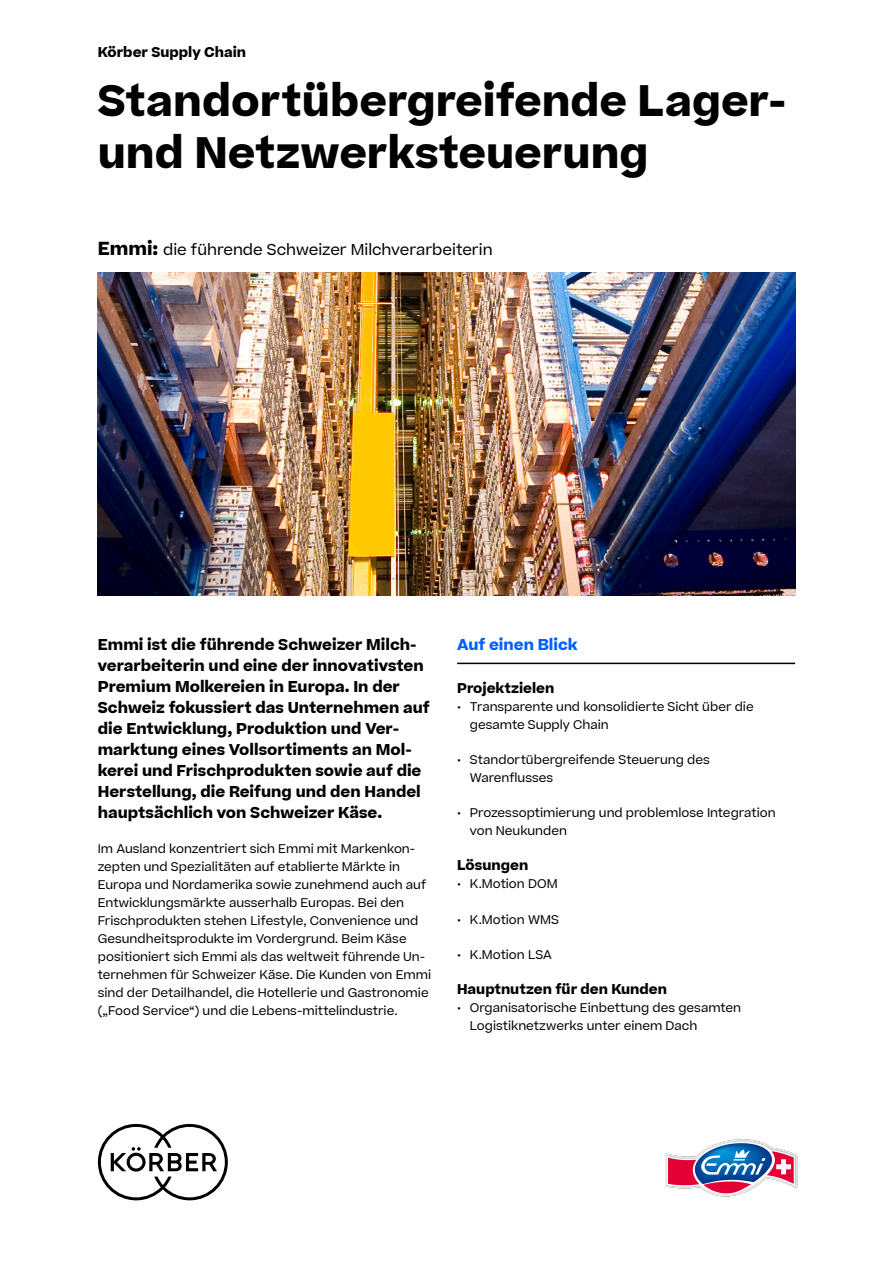
<style>
.page{position:relative;width:893px;height:1263px;background:#fff}
.page>*{position:absolute;margin:0;border:0;box-sizing:border-box;transform-origin:0 0}
.t1{font:700 42px/52.5px "Koerber";color:#000}
.t2{font:700 15px/21px "Koerber";color:#000}
.t3{font:15px "Koerber";color:#000}
.t4{font:700 15px "Koerber";color:#0060ff}
.t5{font:700 13.5px "Koerber";color:#000}
.t6{font:12px/18px "Koerber";color:#000}
.s1{font-weight:700;font-size:18px}
</style>
<div class="page">
<svg style="left:98px;top:1124px;width:130px;height:76px"></svg>
<img style="left:98px;top:272px;width:697px;height:323px">
<hr style="left:457px;top:663px;width:338px;height:1px;background:#000">
<img style="left:665px;top:1139px;width:133px;height:58px">
<p class="t5" style="left:98px;top:42px;width:150px">Körber Supply Chain</p>
<h1 class="t1" style="left:98px;top:74px;width:690px">Standortübergreifende Lager&shy;und Netzwerksteuerung</h1>
<p class="t3" style="left:98px;top:239px;width:396px"><span class="s1">Emmi:</span> die führende Schweizer Milchverarbeiterin</p>
<p class="t2" style="left:98px;top:634px;width:320px">Emmi ist die führende Schweizer Milch-</p>
<p class="t4" style="left:457px;top:634px;width:122px">Auf einen Blick</p>
<p class="t2" style="left:98px;top:655px;width:333px">verarbeiterin und eine der innovativsten Premium Molkereien in Europa. In der Schweiz fokussiert das Unternehmen auf die Entwicklung, Produktion und Ver&shy;marktung eines Vollsortiments an Mol&shy;kerei und Frischprodukten sowie auf die Herstellung, die Reifung und den Handel hauptsächlich von Schweizer Käse.</p>
<p class="t6" style="left:98px;top:840px;width:335px">Im Ausland konzentriert sich Emmi mit Markenkon&shy;zepten und Spezialitäten auf etablierte Märkte in Europa und Nordamerika sowie zunehmend auch auf Entwicklungsmärkte ausserhalb Europas. Bei den Frischprodukten stehen Lifestyle, Convenience und Gesundheitsprodukte im Vordergrund. Beim Käse positioniert sich Emmi als das weltweit führende Un&shy;ternehmen für Schweizer Käse. Die Kunden von Emmi sind der Detailhandel, die Hotellerie und Gastronomie („Food Service“) und die Lebens-mittelindustrie.</p>
<p class="t5" style="left:457px;top:679px;width:99px">Projektzielen</p>
<p class="t6" style="left:470px;top:698px;width:285px;text-indent:-13px">• Transparente und konsolidierte Sicht über die gesamte Supply Chain</p>
<p class="t6" style="left:470px;top:751px;width:241px;text-indent:-13px">• Standortübergreifende Steuerung des<br>Warenflusses</p>
<p class="t6" style="left:470px;top:804px;width:307px;text-indent:-13px">• Prozessoptimierung und problemlose Integration von Neukunden</p>
<p class="t5" style="left:457px;top:856px;width:73px">Lösungen</p>
<p class="t6" style="left:457px;top:875px;width:102px">• K.Motion DOM</p>
<p class="t6" style="left:457px;top:910px;width:103px">• K.Motion WMS</p>
<p class="t6" style="left:457px;top:945px;width:96px">• K.Motion LSA</p>
<p class="t5" style="left:457px;top:979px;width:211px">Hauptnutzen für den Kunden</p>
<p class="t6" style="left:470px;top:998px;width:273px;text-indent:-13px">• Organisatorische Einbettung des gesamten<br>Logistiknetzwerks unter einem Dach</p>
</div>
